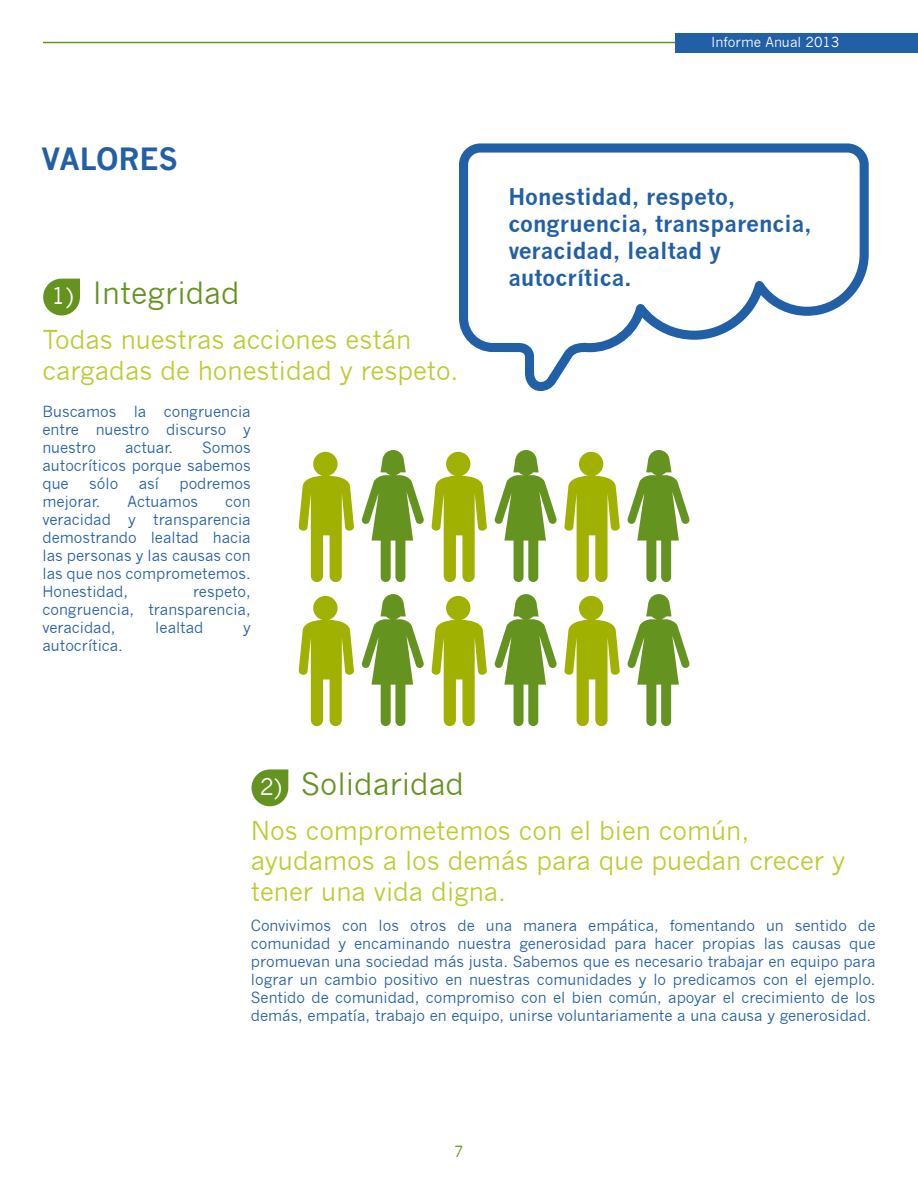
<style>
.page{position:relative;width:918px;height:1188px;background:#fff}
.page>*{position:absolute;margin:0;border:0;box-sizing:border-box;transform-origin:0 0}
.t1{font:30px "News Gothic";color:#65931f}
.t2{font:700 30px "News Gothic";color:#215fa7}
.t3{font:25.5px/30.6px "News Gothic";color:#bdcb31}
.t4{font:700 22.5px/27px "News Gothic";color:#215fa7}
.t5{font:15px/18px "News Gothic";color:#215fa7;text-align:justify}
.t6{font:15px "News Gothic";color:#65931f}
.t7{font:13.5px "News Gothic";color:#fff}
.s1{font-size:22.5px;color:#fff}
</style>
<div class="page">
<svg style="left:459px;top:143px;width:410px;height:248px"></svg>
<svg style="left:494px;top:450px;width:63px;height:132px"></svg>
<svg style="left:361px;top:450px;width:63px;height:132px"></svg>
<svg style="left:299px;top:452px;width:55px;height:130px"></svg>
<svg style="left:431px;top:452px;width:56px;height:130px"></svg>
<svg style="left:627px;top:450px;width:63px;height:132px"></svg>
<svg style="left:564px;top:452px;width:56px;height:130px"></svg>
<svg style="left:494px;top:594px;width:63px;height:132px"></svg>
<svg style="left:361px;top:594px;width:63px;height:132px"></svg>
<svg style="left:299px;top:596px;width:55px;height:130px"></svg>
<svg style="left:431px;top:596px;width:56px;height:130px"></svg>
<svg style="left:627px;top:594px;width:63px;height:132px"></svg>
<svg style="left:564px;top:596px;width:56px;height:130px"></svg>
<svg style="left:43px;top:279px;width:37px;height:36px"></svg>
<svg style="left:252px;top:769px;width:36px;height:37px"></svg>
<div style="left:675px;top:33px;width:243px;height:19px;background:#215fa7"></div>
<hr style="left:43px;top:42px;width:632px;height:1px;background:#65931f">
<h1 class="t2" style="left:42px;top:140px;width:138px">VALORES</h1>
<h1 class="t1" style="left:52px;top:276px;width:190px"><span class="s1">1)</span> Integridad</h1>
<h2 class="t3" style="left:43px;top:324px;width:418px">Todas nuestras acciones están cargadas de honestidad y respeto.</h2>
<p class="t5" style="left:43px;top:403px;width:210px">Buscamos la congruencia entre nuestro discurso y nuestro</p>
<p class="t5" style="left:43px;top:439px;width:210px;text-indent:160px">Somos autocríticos porque sabemos que</p>
<p class="t5" style="left:125px;top:439px;width:50px">actuar.</p>
<p class="t5" style="left:89px;top:475px;width:31px">sólo</p>
<p class="t5" style="left:139px;top:475px;width:22px">así</p>
<p class="t5" style="left:179px;top:475px;width:73px">podremos</p>
<p class="t5" style="left:43px;top:493px;width:60px">mejorar.</p>
<p class="t5" style="left:128px;top:493px;width:72px">Actuamos</p>
<p class="t5" style="left:43px;top:493px;width:210px;text-indent:183px">con veracidad y transparencia demostrando lealtad hacia las personas y las causas con las que nos comprometemos.<br>Honestidad,</p>
<p class="t5" style="left:43px;top:583px;width:210px;text-indent:151px">respeto, congruencia, transparencia, veracidad,</p>
<p class="t5" style="left:155px;top:619px;width:50px">lealtad</p>
<p class="t5" style="left:243px;top:619px;width:9px">y</p>
<p class="t5" style="left:43px;top:637px;width:82px">autocrítica.</p>
<p class="t7" style="left:711px;top:34px;width:130px">Informe Anual 2013</p>
<h3 class="t4" style="left:508px;top:183px;width:305px">Honestidad, respeto, congruencia, transparencia, veracidad, lealtad y autocrítica.</h3>
<h1 class="t1" style="left:260px;top:767px;width:206px"><span class="s1">2)</span> Solidaridad</h1>
<h2 class="t3" style="left:251px;top:815px;width:596px">Nos comprometemos con el bien común, ayudamos a los demás para que puedan crecer y tener una vida digna.</h2>
<p class="t5" style="left:251px;top:916px;width:626px">Convivimos con los otros de una manera empática, fomentando un sentido de comunidad y encaminando nuestra generosidad para hacer propias las causas que promuevan una sociedad más justa. Sabemos que es necesario trabajar en equipo para lograr un cambio positivo en nuestras comunidades y lo predicamos con el ejemplo.<br>Sentido de comunidad, compromiso con el bien común, apoyar el crecimiento de los demás, empatía, trabajo en equipo, unirse voluntariamente a una causa y generosidad.</p>
<p class="t6" style="left:454px;top:1143px;width:11px">7</p>
</div>
